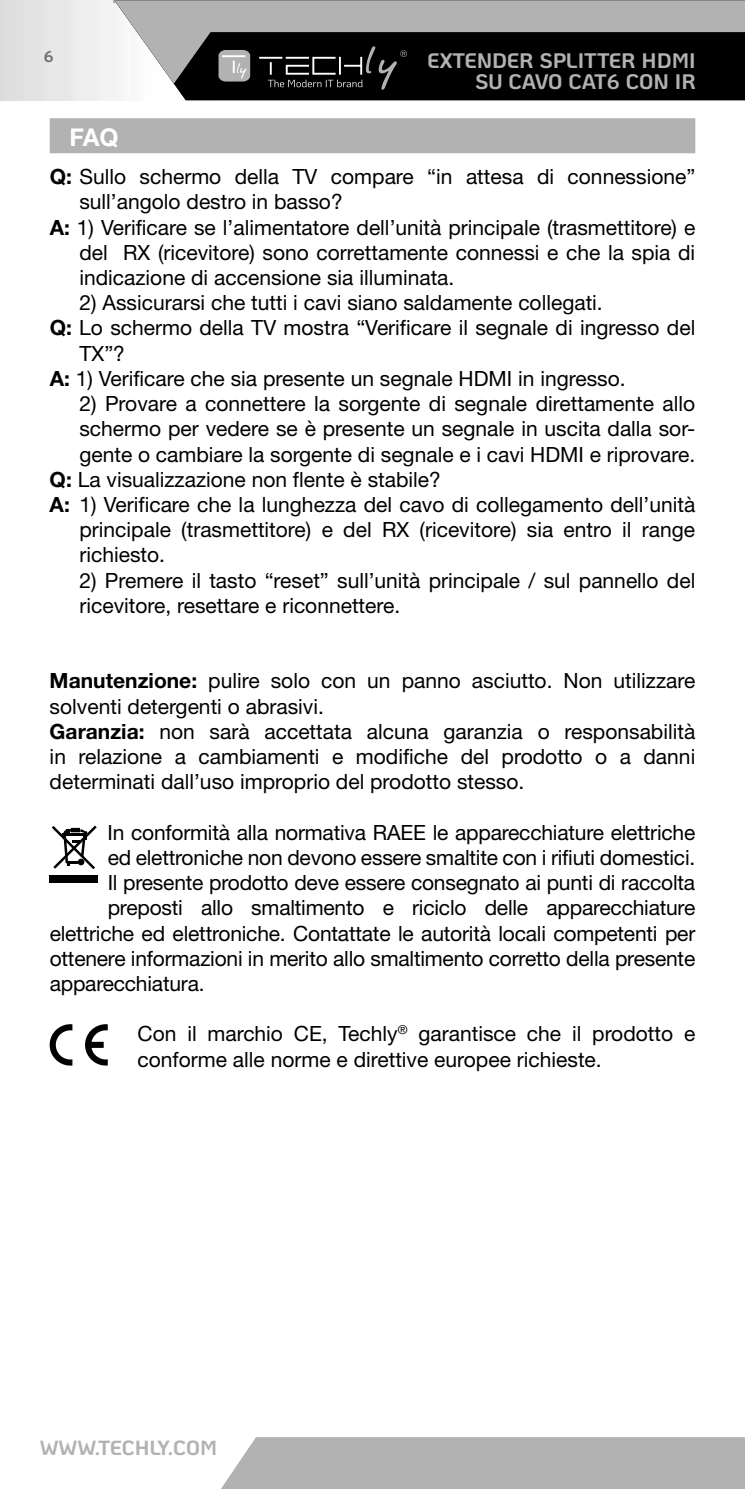
<style>
.page{position:relative;width:745px;height:1489px;background:#fff}
.page>*{position:absolute;margin:0;border:0;box-sizing:border-box;transform-origin:0 0}
.t1{font:700 24.5px "Helvetica Neue LT Std";color:#fff}
.t2{font:21px/25.2px "Helvetica Neue LT Std";color:#000}
.t3{font:700 21px/21px "Ko Ho";color:#b3b2b2;text-align:right}
.t4{font:700 20.3px "Ko Ho";color:#b3b2b2}
.t5{font:700 15.75px "Ko Ho";color:#706f6f}
.s1{font-weight:700}
</style>
<div class="page">
<div style="left:222px;top:1437px;width:522px;height:51px;background:#b3b2b2"></div>
<div style="left:50px;top:118px;width:644px;height:35px;background:#b3b2b2"></div>
<svg style="left:52px;top:825px;width:45px;height:44px"></svg>
<div style="left:50px;top:875px;width:48px;height:8px;background:#000"></div>
<svg style="left:85px;top:1024px;width:23px;height:41px"></svg>
<svg style="left:50px;top:1024px;width:22px;height:41px"></svg>
<hr style="left:113px;top:0;width:631px;height:2px;background:#b3b2b2">
<svg style="left:114px;top:84px;width:630px;height:16px;background:#1c1c1c"></svg>
<svg style="left:114px;top:0;width:630px;height:84px;background:#605f5f"></svg>
<hr style="left:259px;top:57px;width:23px;height:2px;background:#fff">
<svg style="left:218px;top:50px;width:32px;height:32px"></svg>
<svg style="left:268px;top:46px;width:139px;height:44px;background:#1f1f1f"></svg>
<p class="t5" style="left:44px;top:44px;width:11px">6</p>
<p class="t3" style="left:427px;top:50px;width:269px">EXTENDER SPLITTER HDMI<br>SU CAVO CAT6 CON IR</p>
<p class="t1" style="left:69px;top:122px;width:51px">FAQ</p>
<p class="t2" style="left:50px;top:164px;width:646px"><span class="s1">Q:</span> Sullo schermo della TV compare “in attesa di connessione”</p>
<p class="t2" style="left:79px;top:189px;width:264px">sull’angolo destro in basso?</p>
<p class="t2" style="left:50px;top:214px;width:646px"><span class="s1">A:</span> 1) Verificare se l’alimentatore dell’unità principale (trasmettitore) e</p>
<p class="t2" style="left:79px;top:239px;width:617px">del RX (ricevitore) sono correttamente connessi e che la spia di</p>
<p class="t2" style="left:79px;top:265px;width:376px">indicazione di accensione sia illuminata.</p>
<p class="t2" style="left:79px;top:290px;width:524px">2) Assicurarsi che tutti i cavi siano saldamente collegati.</p>
<p class="t2" style="left:50px;top:315px;width:646px"><span class="s1">Q:</span> Lo schermo della TV mostra “Verificare il segnale di ingresso del</p>
<p class="t2" style="left:79px;top:340px;width:47px">TX”?</p>
<p class="t2" style="left:50px;top:365px;width:577px"><span class="s1">A:</span> 1) Verificare che sia presente un segnale HDMI in ingresso.</p>
<p class="t2" style="left:79px;top:391px;width:617px">2) Provare a connettere la sorgente di segnale direttamente allo</p>
<p class="t2" style="left:79px;top:416px;width:617px">schermo per vedere se è presente un segnale in uscita dalla sor-</p>
<p class="t2" style="left:79px;top:441px;width:617px">gente o cambiare la sorgente di segnale e i cavi HDMI e riprovare.</p>
<p class="t2" style="left:50px;top:466px;width:392px"><span class="s1">Q:</span> La visualizzazione non flente è stabile?</p>
<p class="t2" style="left:50px;top:491px;width:646px"><span class="s1">A:</span> 1) Verificare che la lunghezza del cavo di collegamento dell’unità</p>
<p class="t2" style="left:79px;top:517px;width:617px">principale (trasmettitore) e del RX (ricevitore) sia entro il range</p>
<p class="t2" style="left:79px;top:542px;width:87px">richiesto.</p>
<p class="t2" style="left:79px;top:567px;width:617px">2) Premere il tasto “reset” sull’unità principale / sul pannello del ricevitore, resettare e riconnettere.</p>
<p class="t2" style="left:50px;top:668px;width:646px"><span class="s1">Manutenzione:</span> pulire solo con un panno asciutto. Non utilizzare solventi detergenti o abrasivi.<br><span class="s1">Garanzia:</span> non sarà accettata alcuna garanzia o responsabilità in relazione a cambiamenti e modifiche del prodotto o a danni determinati dall’uso improprio del prodotto stesso.</p>
<p class="t2" style="left:107px;top:819px;width:589px">In conformità alla normativa RAEE le apparecchiature elettriche</p>
<p class="t2" style="left:108px;top:844px;width:588px">ed elettroniche non devono essere smaltite con i rifiuti domestici.</p>
<p class="t2" style="left:108px;top:869px;width:588px">Il presente prodotto deve essere consegnato ai punti di raccolta</p>
<p class="t2" style="left:108px;top:895px;width:588px">preposti allo smaltimento e riciclo delle apparecchiature</p>
<p class="t2" style="left:50px;top:920px;width:646px">elettriche ed elettroniche. Contattate le autorità locali competenti per</p>
<p class="t2" style="left:50px;top:945px;width:646px">ottenere informazioni in merito allo smaltimento corretto della presente</p>
<p class="t2" style="left:50px;top:970px;width:156px">apparecchiatura.</p>
<p class="t2" style="left:137px;top:1021px;width:559px">Con il marchio CE, Techly<sup>®</sup> garantisce che il prodotto e conforme alle norme e direttive europee richieste.</p>
<p class="t4" style="left:40px;top:1430px;width:179px">WWW.TECHLY.COM</p>
</div>
